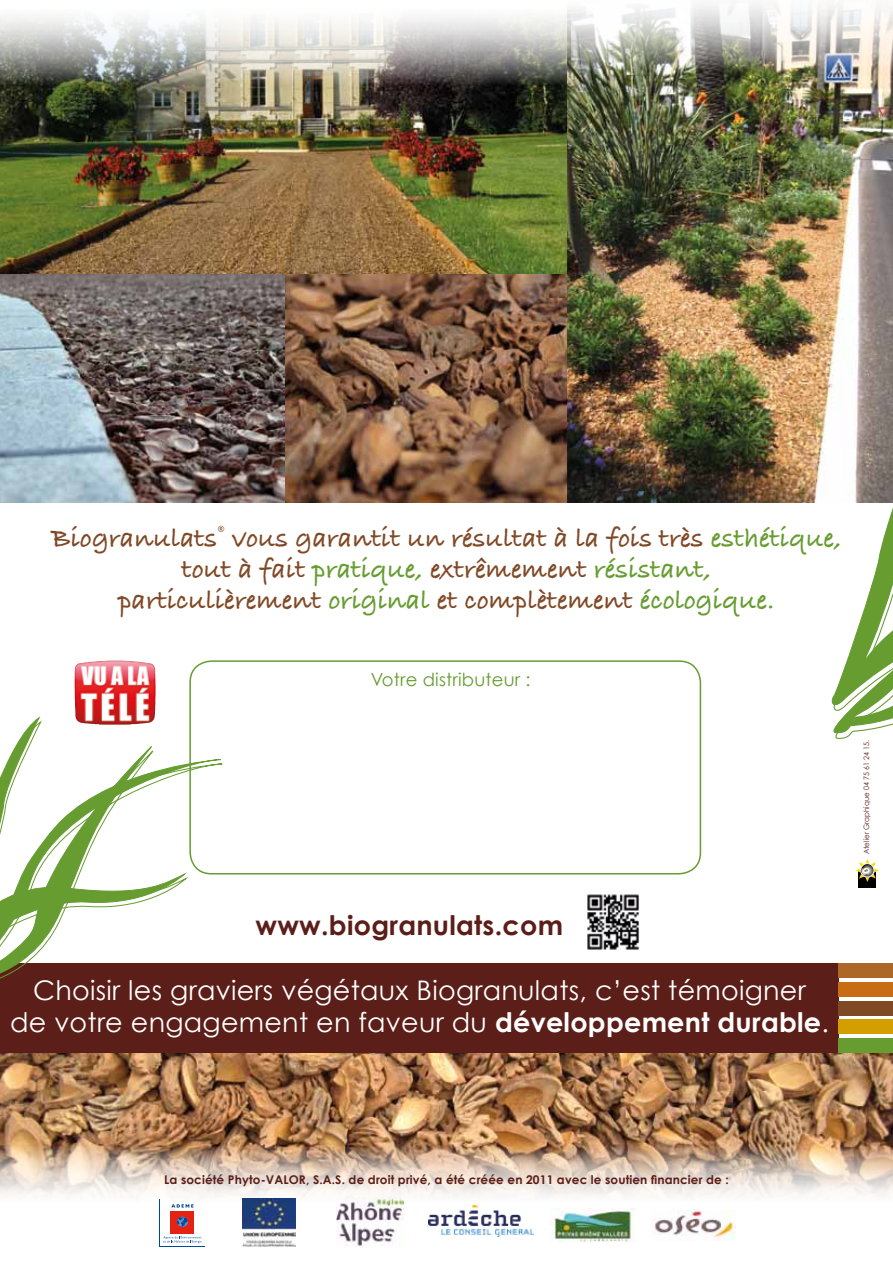
<style>
.page{position:relative;width:893px;height:1263px;background:#fff}
.page>*{position:absolute;margin:0;border:0;box-sizing:border-box;transform-origin:0 0}
.t1{font:28.2px/30.9px "Bradley Hand ITCTT Bold";color:#804926;text-align:center}
.t2{font:27px/31.5px "Century Gothic";letter-spacing:.01em;color:#fff;text-align:center}
.t3{font:700 27px "Century Gothic";letter-spacing:.01em;color:#5b1e18}
.t4{font:18px "Century Gothic";letter-spacing:.01em;color:#669c30}
.t5{font:700 12px "Century Gothic";letter-spacing:.01em;color:#5b1e18}
.t6{font:7.5px "Century Gothic";color:#5b1e18;scale:.95 1}
.s1{color:#669c30}
.s2{font-weight:700}
</style>
<div class="page">
<img style="left:0;top:1053px;width:893px;height:156px">
<img style="left:0;top:8px;width:568px;height:266px">
<img style="left:285px;top:274px;width:283px;height:229px">
<div style="left:0;top:963px;width:839px;height:90px;background:#5b1e18"></div>
<div style="left:839px;top:1038px;width:54px;height:15px;background:#669c30"></div>
<div style="left:839px;top:963px;width:54px;height:15px;background:#ad6827"></div>
<div style="left:839px;top:1019px;width:54px;height:15px;background:#d39e00"></div>
<div style="left:839px;top:1001px;width:54px;height:14px;background:#804926"></div>
<div style="left:839px;top:982px;width:54px;height:15px;background:#c96d14"></div>
<img style="left:587px;top:894px;width:52px;height:56px">
<div style="left:859px;top:870px;width:17px;height:18px;background:#000"></div>
<img style="left:429px;top:1205px;width:105px;height:31px">
<img style="left:243px;top:1198px;width:52px;height:49px">
<div style="left:160px;top:1199px;width:45px;height:47px;background:#fff"></div>
<div style="left:171px;top:1211px;width:23px;height:22px;background:#e42313"></div>
<svg style="left:177px;top:1217px;width:11px;height:10px"></svg>
<svg style="left:171px;top:1204px;width:23px;height:3px"></svg>
<svg style="left:163px;top:1236px;width:39px;height:7px"></svg>
<img style="left:551px;top:1208px;width:83px;height:34px">
<img style="left:652px;top:1209px;width:84px;height:31px">
<img style="left:336px;top:1197px;width:67px;height:50px">
<svg style="left:831px;top:508px;width:62px;height:231px"></svg>
<svg style="left:16px;top:717px;width:26px;height:27px"></svg>
<svg style="left:0;top:744px;width:222px;height:235px"></svg>
<img style="left:568px;top:4px;width:325px;height:499px">
<img style="left:0;top:274px;width:285px;height:229px">
<div style="left:189px;top:660px;width:512px;height:214px;border:2px solid #669c30;border-radius:21px"></div>
<img style="left:75px;top:660px;width:81px;height:65px">
<svg style="left:856px;top:859px;width:23px;height:23px"></svg>
<p class="t1" style="left:51px;top:521px;width:792px">Biogranulats® vous garantit un résultat à la fois très <span class="s1">esthétique, </span>tout à fait <span class="s1">pratique,</span> extrêmement <span class="s1">résistant,<br></span>particulièrement <span class="s1">original</span> et complètement <span class="s1">écologique.</span></p>
<p class="t4" style="left:371px;top:668px;width:161px">Votre distributeur :</p>
<p class="t6" style="left:862px;top:854px;width:122px;rotate:-90deg">Atelier Graphique 04 75 61 24 15.</p>
<p class="t3" style="left:255px;top:908px;width:309px">www.biogranulats.com</p>
<p class="t2" style="left:10px;top:974px;width:820px">Choisir les graviers végétaux Biogranulats, c’est témoigner<br>de votre engagement en faveur du <span class="s2">développement durable</span>.</p>
<p class="t5" style="left:164px;top:1172px;width:566px">La société Phyto-VALOR, S.A.S. de droit privé, a été créée en 2011 avec le soutien financier de :</p>
</div>
